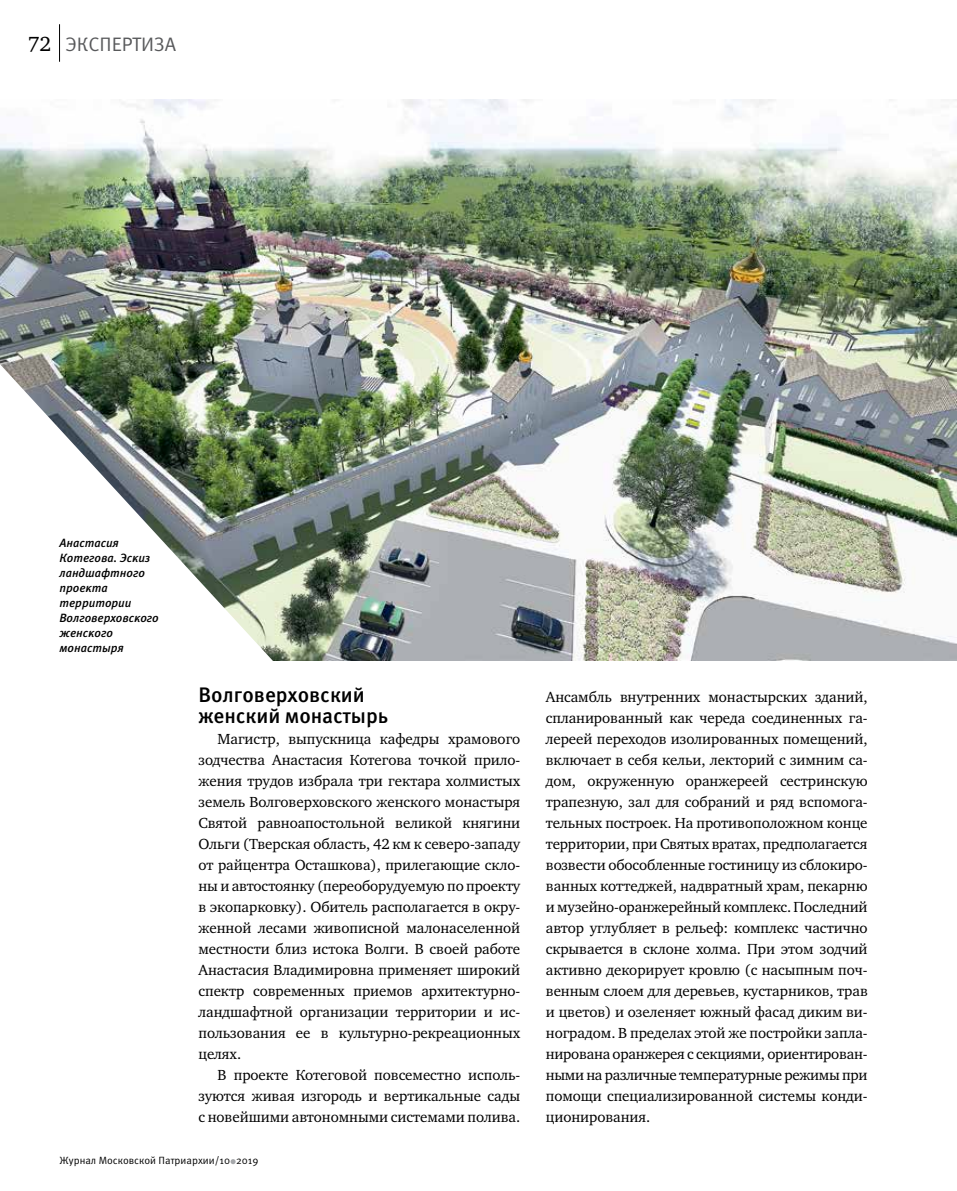
<style>
.page{position:relative;width:957px;height:1191px;background:#fff}
.page>*{position:absolute;margin:0;border:0;box-sizing:border-box;transform-origin:0 0}
.t1{font:500 21px/21px "Meta Pro";letter-spacing:-.005em;color:#000}
.t2{font:19.5px "Meta Pro";letter-spacing:-.005em;color:#58595b}
.t3{font:15px/21px "Charter ITC";letter-spacing:-.005em;color:#000;text-align:justify}
.t4{font:italic 500 12px/15px "Meta Pro";letter-spacing:-.005em;color:#000}
.t5{font:10.5px "Meta Pro";color:#000}
.s1{font-family:"Charter ITC";font-size:21px;color:#000}
</style>
<div class="page">
<hr style="left:59px;top:24px;width:1px;height:38px;background:#000">
<svg style="left:230px;top:1159px;width:6px;height:5px"></svg>
<img style="left:0;top:100px;width:957px;height:560px">
<img style="left:0;top:364px;width:274px;height:297px">
<h2 class="t2" style="left:28px;top:32px;width:150px"><span class="s1">72</span> ЭКСПЕРТИЗА</h2>
<p class="t4" style="left:60px;top:536px;width:101px">Анастасия<br>Котегова. Эскиз ландшафтного проекта территории<br>Волговерховского женского монастыря</p>
<h1 class="t1" style="left:198px;top:685px;width:191px">Волговерховский женский монастырь</h1>
<p class="t3" style="left:198px;top:728px;width:323px;text-indent:19px">Магистр, выпускница кафедры храмового зодчества Анастасия Котегова точкой прило&shy;жения трудов избрала три гектара холмистых земель Волговерховского женского монастыря Святой равноапостольной великой княгини Ольги (Тверская область, 42 км к северо-западу от райцентра Осташкова), прилегающие скло&shy;ны и автостоянку (переоборудуемую по проекту в экопарковку). Обитель располагается в окру&shy;женной лесами живописной малонаселенной местности близ истока Волги. В своей работе Анастасия Владимировна применяет широкий спектр современных приемов архитектурно&shy;ландшафтной организации территории и ис&shy;пользования ее в культурно-рекреационных целях.</p>
<p class="t3" style="left:198px;top:1064px;width:323px;text-indent:19px">В проекте Котеговой повсеместно исполь&shy;зуются живая изгородь и вертикальные сады с новейшими автономными системами полива.</p>
<p class="t5" style="left:60px;top:1153px;width:200px">Журнал Московской Патриархии/10 2019</p>
<p class="t3" style="left:546px;top:686px;width:323px">Ансамбль внутренних монастырских зданий, спланированный как череда соединенных га&shy;лереей переходов изолированных помещений, включает в себя кельи, лекторий с зимним са&shy;дом, окруженную оранжереей сестринскую трапезную, зал для собраний и ряд вспомога&shy;тельных построек. На противоположном конце территории, при Святых вратах, предполагается возвести обособленные гостиницу из сблокиро&shy;ванных коттеджей, надвратный храм, пекарню и музейно-оранжерейный комплекс. Последний автор углубляет в рельеф: комплекс частично скрывается в склоне холма. При этом зодчий активно декорирует кровлю (с насыпным поч&shy;венным слоем для деревьев, кустарников, трав и цветов) и озеленяет южный фасад диким ви&shy;ноградом. В пределах этой же постройки запла&shy;нирована оранжерея с секциями, ориентирован&shy;ными на различные температурные режимы при помощи специализированной системы конди&shy;ционирования.</p>
</div>
